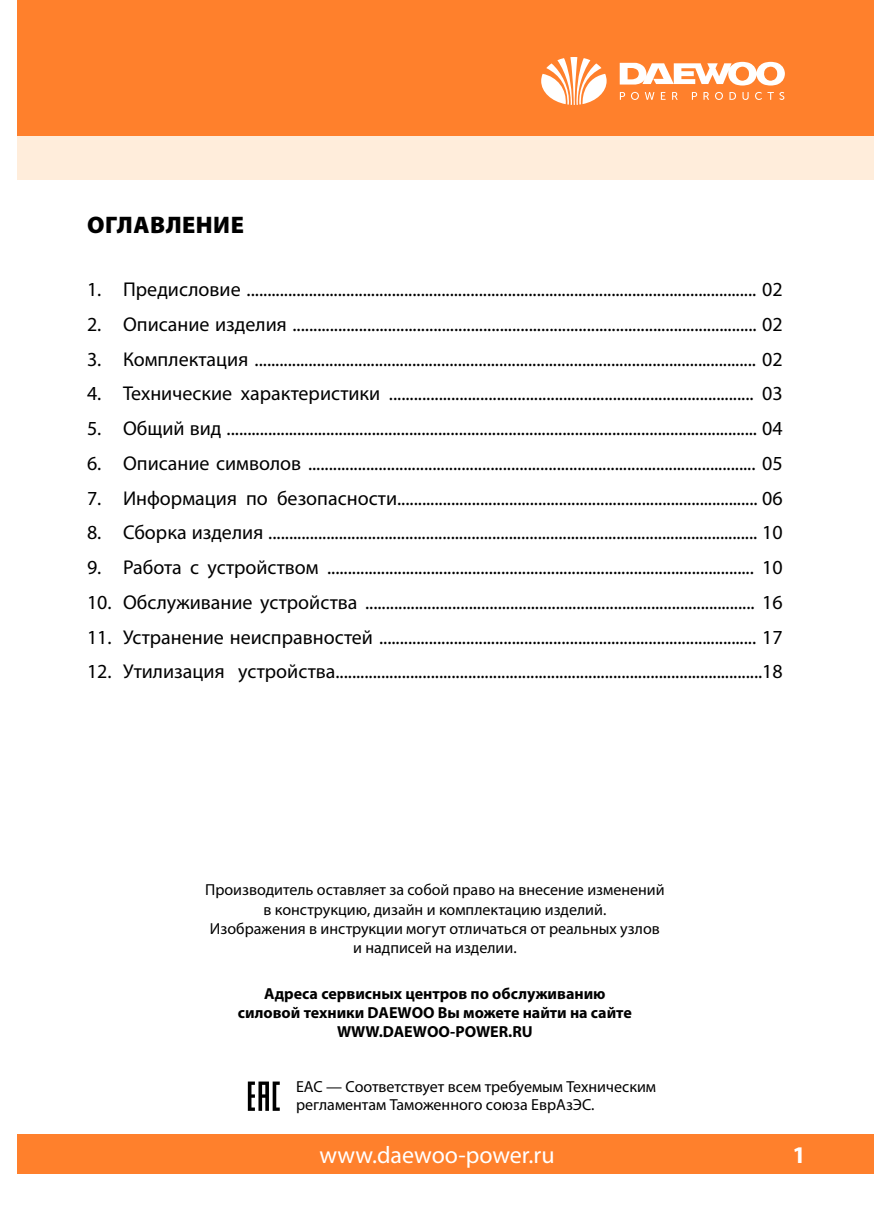
<style>
.page{position:relative;width:874px;height:1225px;background:#fff}
.page>*{position:absolute;margin:0;border:0;box-sizing:border-box;transform-origin:0 0}
.t1{font:24px "Myriad Pro";color:#fff}
.t2{font:900 24px "Myriad Pro";letter-spacing:.02em;color:#000}
.t3{font:700 24px "Myriad Pro";color:#fff}
.t4{font:20px "Myriad Pro";color:#000}
.t5{font:16px/19.2px "Myriad Pro";color:#000;text-align:center}
.t6{font:700 16px/19.2px "Myriad Pro";color:#000;text-align:center}
</style>
<div class="page">
<div style="left:17px;top:1134px;width:856px;height:40px;background:#ff802c"></div>
<div style="left:17px;top:0;width:856px;height:136px;background:#ff802c"></div>
<svg style="left:541px;top:57px;width:65px;height:48px"></svg>
<svg style="left:619px;top:62px;width:165px;height:24px"></svg>
<svg style="left:619px;top:92px;width:5px;height:8px"></svg>
<svg style="left:631px;top:92px;width:7px;height:8px"></svg>
<svg style="left:644px;top:92px;width:10px;height:8px"></svg>
<svg style="left:660px;top:92px;width:5px;height:8px"></svg>
<svg style="left:672px;top:92px;width:5px;height:8px"></svg>
<svg style="left:691px;top:92px;width:5px;height:8px"></svg>
<svg style="left:703px;top:92px;width:5px;height:8px"></svg>
<svg style="left:715px;top:92px;width:7px;height:8px"></svg>
<svg style="left:729px;top:92px;width:6px;height:8px"></svg>
<svg style="left:742px;top:92px;width:6px;height:8px"></svg>
<svg style="left:755px;top:92px;width:6px;height:8px"></svg>
<svg style="left:767px;top:92px;width:6px;height:8px"></svg>
<svg style="left:779px;top:92px;width:5px;height:8px"></svg>
<div style="left:17px;top:136px;width:856px;height:44px;background:#ffeddb"></div>
<svg style="left:248px;top:1081px;width:31px;height:29px"></svg>
<p class="t2" style="left:87px;top:212px;width:158px">ОГЛАВЛЕНИЕ</p>
<p class="t4" style="left:87px;top:282px;width:697px">1. Предисловие ........................................................................................................................... 02</p>
<p class="t4" style="left:87px;top:317px;width:697px">2. Описание изделия ................................................................................................................ 02</p>
<p class="t4" style="left:87px;top:351px;width:697px">3. Комплектация ......................................................................................................................... 02</p>
<p class="t4" style="left:87px;top:386px;width:697px">4. Технические характеристики ........................................................................................ 03</p>
<p class="t4" style="left:87px;top:421px;width:697px">5. Общий вид ................................................................................................................................ 04</p>
<p class="t4" style="left:87px;top:455px;width:697px">6. Описание символов ............................................................................................................ 05</p>
<p class="t4" style="left:87px;top:490px;width:697px">7. Информация по безопасности....................................................................................... 06</p>
<p class="t4" style="left:87px;top:525px;width:697px">8. Сборка изделия ...................................................................................................................... 10</p>
<p class="t4" style="left:87px;top:560px;width:697px">9. Работа с устройством ....................................................................................................... 10</p>
<p class="t4" style="left:87px;top:594px;width:697px">10. Обслуживание устройства .............................................................................................. 16</p>
<p class="t4" style="left:87px;top:629px;width:697px">11. Устранение неисправностей ........................................................................................... 17</p>
<p class="t4" style="left:87px;top:664px;width:697px">12. Утилизация устройства.......................................................................................................18</p>
<p class="t5" style="left:205px;top:881px;width:460px">Производитель оставляет за собой право на внесение изменений в конструкцию, дизайн и комплектацию изделий.<br>Изображения в инструкции могут отличаться от реальных узлов и надписей на изделии.</p>
<p class="t6" style="left:238px;top:985px;width:395px">Адреса сервисных центров по обслуживанию силовой техники DAEWOO Вы можете найти на сайте<br>WWW.DAEWOO-POWER.RU</p>
<p class="t5" style="left:296px;top:1079px;width:361px;line-height:18px;text-align:left">EAC — Соответствует всем требуемым Техническим регламентам Таможенного союза ЕврАзЭС.</p>
<p class="t1" style="left:319px;top:1146px;width:236px">www.daewoo-power.ru</p>
<p class="t3" style="left:792px;top:1146px;width:15px">1</p>
</div>
